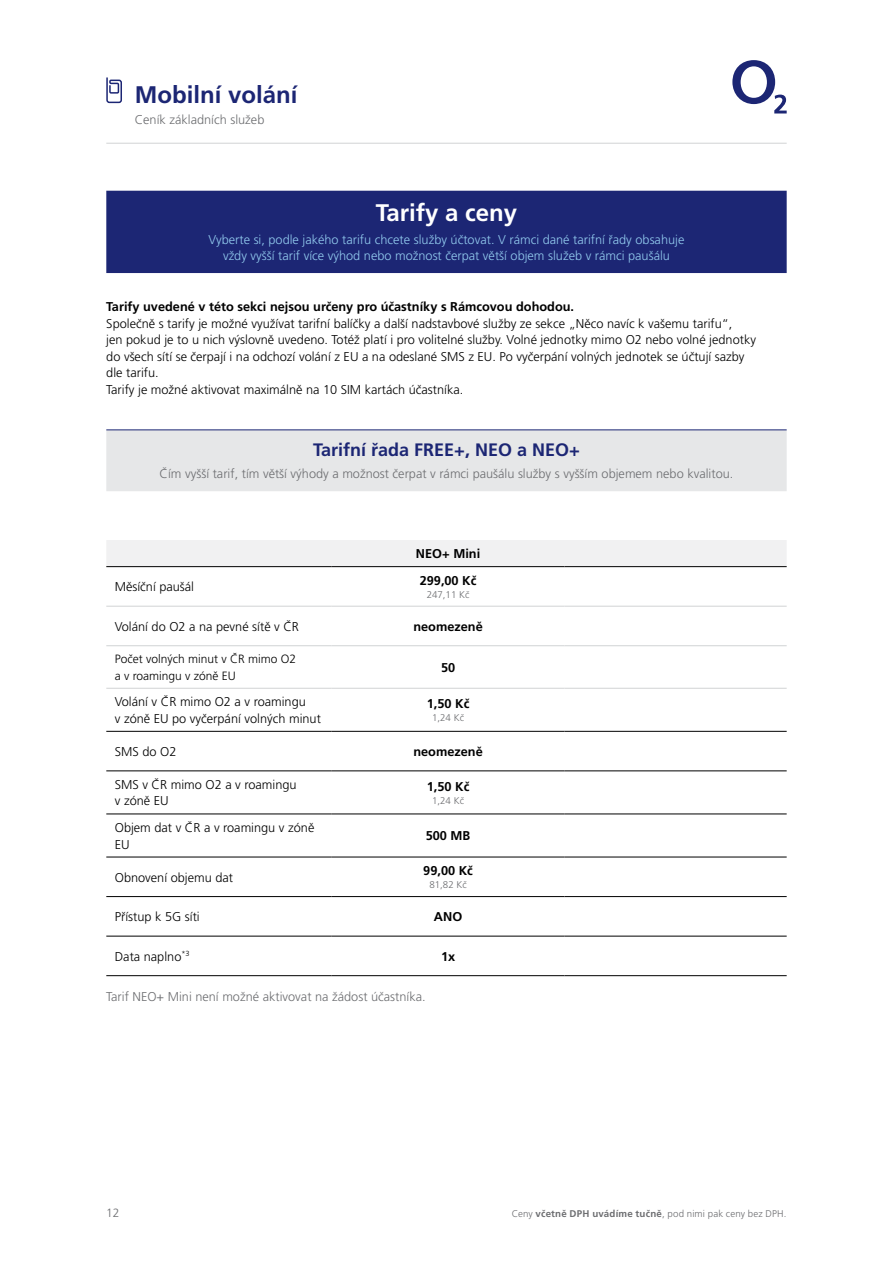
<style>
.page{position:relative;width:893px;height:1263px;background:#fff}
.page>*{position:absolute;margin:0;border:0;box-sizing:border-box;transform-origin:0 0}
.t1{font:700 24px "Frutiger CE";color:#1c2674}
.t2{font:700 24px "Frutiger CE";color:#fff}
.t3{font:700 18px "Frutiger CE";color:#1c2674}
.t4{font:300 12.75px/16.5px "Frutiger CE";color:#000}
.t5{font:300 12.75px "Frutiger CE";color:#6d6e71}
.t6{font:300 12.75px/16.5px "Frutiger CE";color:#91c9ed;text-align:center}
.t7{font:700 12.75px "Frutiger CE";color:#000}
.t8{font:300 12px/16.5px "Frutiger CE";color:#000}
.t9{font:300 12px "Frutiger CE";color:#6d6e71}
.t10{font:300 9.75px "Frutiger CE";letter-spacing:.005em;color:#6d6e71}
.s1{font-weight:700}
</style>
<div class="page">
<svg style="left:106px;top:77px;width:16px;height:27px"></svg>
<hr style="left:106px;top:143px;width:681px;height:1px;background:#d1d3d4">
<svg style="left:732px;top:60px;width:55px;height:53px"></svg>
<div style="left:106px;top:191px;width:681px;height:82px;background:#1c2674"></div>
<div style="left:106px;top:430px;width:681px;height:61px;background:#e6e7e8"></div>
<hr style="left:106px;top:429px;width:681px;height:1px;background:#1c2674">
<div style="left:107px;top:540px;width:679px;height:26px;background:#f1f1f2"></div>
<hr style="left:106px;top:566px;width:226px;height:1px;background:#000">
<hr style="left:332px;top:566px;width:232px;height:1px;background:#000">
<hr style="left:564px;top:566px;width:223px;height:1px;background:#000">
<hr style="left:106px;top:606px;width:226px;height:1px;background:#d1d3d4">
<hr style="left:332px;top:606px;width:232px;height:1px;background:#d1d3d4">
<hr style="left:564px;top:606px;width:223px;height:1px;background:#d1d3d4">
<hr style="left:106px;top:645px;width:226px;height:1px;background:#d1d3d4">
<hr style="left:332px;top:645px;width:232px;height:1px;background:#d1d3d4">
<hr style="left:564px;top:645px;width:223px;height:1px;background:#d1d3d4">
<hr style="left:106px;top:688px;width:226px;height:1px;background:#d1d3d4">
<hr style="left:332px;top:688px;width:232px;height:1px;background:#d1d3d4">
<hr style="left:564px;top:688px;width:223px;height:1px;background:#d1d3d4">
<hr style="left:106px;top:731px;width:226px;height:1px;background:#000">
<hr style="left:332px;top:731px;width:232px;height:1px;background:#000">
<hr style="left:564px;top:731px;width:223px;height:1px;background:#000">
<hr style="left:106px;top:771px;width:226px;height:1px;background:#000">
<hr style="left:332px;top:771px;width:232px;height:1px;background:#000">
<hr style="left:564px;top:771px;width:223px;height:1px;background:#000">
<hr style="left:106px;top:814px;width:226px;height:1px;background:#000">
<hr style="left:332px;top:814px;width:232px;height:1px;background:#000">
<hr style="left:564px;top:814px;width:223px;height:1px;background:#000">
<hr style="left:106px;top:857px;width:226px;height:1px;background:#000">
<hr style="left:332px;top:857px;width:232px;height:1px;background:#000">
<hr style="left:564px;top:857px;width:223px;height:1px;background:#000">
<hr style="left:106px;top:896px;width:226px;height:1px;background:#000">
<hr style="left:332px;top:896px;width:232px;height:1px;background:#000">
<hr style="left:564px;top:896px;width:223px;height:1px;background:#000">
<hr style="left:106px;top:936px;width:226px;height:1px;background:#000">
<hr style="left:332px;top:936px;width:232px;height:1px;background:#000">
<hr style="left:564px;top:936px;width:223px;height:1px;background:#000">
<hr style="left:106px;top:975px;width:226px;height:1px;background:#000">
<hr style="left:332px;top:975px;width:232px;height:1px;background:#000">
<hr style="left:564px;top:975px;width:223px;height:1px;background:#000">
<h1 class="t1" style="left:135px;top:81px;width:164px">Mobilní volání</h1>
<p class="t5" style="left:135px;top:112px;width:131px">Ceník základních služeb</p>
<h1 class="t2" style="left:376px;top:199px;width:143px">Tarify a ceny</h1>
<p class="t6" style="left:209px;top:231px;width:477px">Vyberte si, podle jakého tarifu chcete služby účtovat. V rámci dané tarifní řady obsahuje vždy vyšší tarif více výhod nebo možnost čerpat větší objem služeb v rámci paušálu</p>
<p class="t7" style="left:106px;top:300px;width:469px">Tarify uvedené v této sekci nejsou určeny pro účastníky s Rámcovou dohodou.</p>
<p class="t4" style="left:106px;top:315px;width:651px">Společně s tarify je možné využívat tarifní balíčky a další nadstavbové služby ze sekce „Něco navíc k vašemu tarifu“,<br>jen pokud je to u nich výslovně uvedeno. Totéž platí i pro volitelné služby. Volné jednotky mimo O2 nebo volné jednotky do všech sítí se čerpají i na odchozí volání z EU a na odeslané SMS z EU. Po vyčerpání volných jednotek se účtují sazby dle tarifu.<br>Tarify je možné aktivovat maximálně na 10 SIM kartách účastníka.</p>
<h2 class="t3" style="left:313px;top:440px;width:268px">Tarifní řada FREE+, NEO a NEO+</h2>
<p class="t5" style="left:160px;top:467px;width:575px">Čím vyšší tarif, tím větší výhody a možnost čerpat v rámci paušálu služby s vyšším objemem nebo kvalitou.</p>
<p class="t4" style="left:115px;top:578px;width:81px">Měsíční paušál</p>
<p class="t7" style="left:416px;top:546px;width:66px">NEO+ Mini</p>
<p class="t7" style="left:420px;top:573px;width:58px">299,00 Kč</p>
<p class="t10" style="left:427px;top:589px;width:44px">247,11 Kč</p>
<p class="t4" style="left:115px;top:618px;width:186px">Volání do O2 a na pevné sítě v ČR</p>
<p class="t7" style="left:413px;top:619px;width:71px">neomezeně</p>
<p class="t8" style="left:115px;top:651px;width:183px">Počet volných minut v ČR mimo O2 a v roamingu v zóně EU</p>
<p class="t7" style="left:441px;top:660px;width:16px">50</p>
<p class="t4" style="left:115px;top:694px;width:208px">Volání v ČR mimo O2 a v roamingu<br>v zóně EU po vyčerpání volných minut</p>
<p class="t7" style="left:427px;top:696px;width:44px">1,50 Kč</p>
<p class="t10" style="left:432px;top:712px;width:33px">1,24 Kč</p>
<p class="t4" style="left:115px;top:743px;width:63px">SMS do O2</p>
<p class="t7" style="left:413px;top:744px;width:71px">neomezeně</p>
<p class="t4" style="left:115px;top:776px;width:183px">SMS v ČR mimo O2 a v roamingu v zóně EU</p>
<p class="t7" style="left:427px;top:779px;width:44px">1,50 Kč</p>
<p class="t10" style="left:432px;top:795px;width:33px">1,24 Kč</p>
<p class="t4" style="left:115px;top:819px;width:201px">Objem dat v ČR a v roamingu v zóně<br>EU</p>
<p class="t7" style="left:426px;top:828px;width:46px">500 MB</p>
<p class="t4" style="left:115px;top:869px;width:120px">Obnovení objemu dat</p>
<p class="t7" style="left:423px;top:863px;width:51px">99,00 Kč</p>
<p class="t10" style="left:429px;top:879px;width:39px">81,82 Kč</p>
<p class="t4" style="left:115px;top:908px;width:87px">Přístup k 5G síti</p>
<p class="t7" style="left:434px;top:909px;width:30px">ANO</p>
<p class="t4" style="left:115px;top:948px;width:76px">Data naplno<sup>*3</sup></p>
<p class="t7" style="left:441px;top:949px;width:16px">1x</p>
<p class="t5" style="left:106px;top:989px;width:321px">Tarif NEO+ Mini není možné aktivovat na žádost účastníka.</p>
<p class="t9" style="left:106px;top:1206px;width:15px">12</p>
<p class="t10" style="left:512px;top:1208px;width:276px">Ceny <span class="s1">včetně DPH uvádíme tučně</span>, pod nimi pak ceny bez DPH.</p>
</div>
